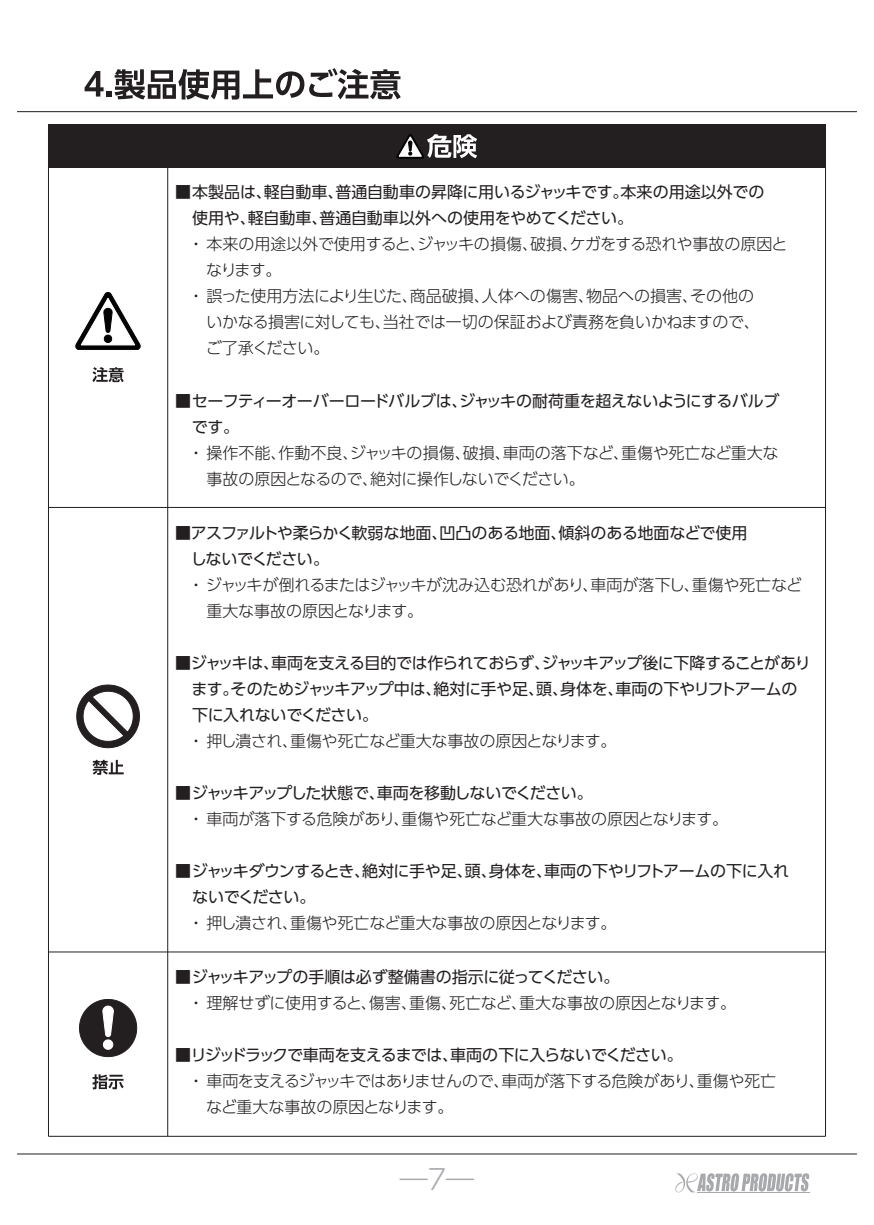
<style>
.page{position:relative;width:874px;height:1225px;background:#fff}
.page>*{position:absolute;margin:0;border:0;box-sizing:border-box;transform-origin:0 0}
.t1{font:300 28px "UD Shin Go Pr 6";color:#a8a9ad}
.t2{font:300 16px/26px "UD Shin Go Pr 6";letter-spacing:-.01em;color:#231f20}
.t3{font:16px/26px "UD Shin Go Pr 6";letter-spacing:-.025em;color:#231f20}
.t4{font:300 16px "UD Shin Go Pr 6";letter-spacing:-.035em;color:#231f20}
</style>
<div class="page">
<hr style="left:17px;top:1153px;width:839px;height:1px;background:#231f20">
<svg style="left:675px;top:1173px;width:133px;height:20px"></svg>
<hr style="left:696px;top:1192px;width:113px;height:1px;background:#a8a9ad">
<hr style="left:48px;top:125px;width:1px;height:1011px;background:#231f20">
<hr style="left:167px;top:125px;width:1px;height:1011px;background:#231f20">
<svg style="left:76px;top:292px;width:64px;height:57px"></svg>
<svg style="left:92px;top:367px;width:32px;height:15px"></svg>
<div style="left:48px;top:125px;width:777px;height:43px;background:#231f20"></div>
<svg style="left:396px;top:134px;width:81px;height:24px"></svg>
<hr style="left:824px;top:125px;width:1px;height:1011px;background:#231f20">
<hr style="left:48px;top:1135px;width:777px;height:1px;background:#231f20">
<hr style="left:48px;top:951px;width:777px;height:1px;background:#231f20">
<hr style="left:48px;top:507px;width:777px;height:1px;background:#231f20">
<svg style="left:76px;top:684px;width:64px;height:64px"></svg>
<svg style="left:92px;top:760px;width:32px;height:15px"></svg>
<svg style="left:79px;top:999px;width:59px;height:58px"></svg>
<svg style="left:92px;top:1074px;width:32px;height:15px"></svg>
<hr style="left:17px;top:111px;width:839px;height:1px;background:#231f20">
<svg style="left:85px;top:68px;width:315px;height:32px"></svg>
<p class="t3" style="left:192px;top:179px;width:573px;text-indent:-17px">■ 本製品は、軽自動車、普通自動車の昇降に用いるジャッキです。本来の用途以外での使用や、軽自動車、普通自動車以外への使用をやめてください。</p>
<p class="t2" style="left:188px;top:231px;width:600px">・ 本来の用途以外で使用すると、ジャッキの損傷、破損、ケガをする恐れや事故の原因と</p>
<p class="t2" style="left:206px;top:257px;width:77px">なります。</p>
<p class="t2" style="left:188px;top:283px;width:567px">・ 誤った使用方法により生じた、商品破損、人体への傷害、物品への損害、その他の</p>
<p class="t2" style="left:206px;top:309px;width:554px">いかなる損害に対しても、当社では一切の保証および責務を負いかねますので、</p>
<p class="t4" style="left:206px;top:335px;width:125px">ご了承ください。</p>
<p class="t3" style="left:192px;top:387px;width:588px;text-indent:-17px">■ セーフティーオーバーロードバルブは、ジャッキの耐荷重を超えないようにするバルブです。</p>
<p class="t2" style="left:206px;top:439px;width:573px;text-indent:-18px">・ 操作不能、作動不良、ジャッキの損傷、破損、車両の落下など、重傷や死亡など重大な事故の原因となるので、絶対に操作しないでください。</p>
<p class="t3" style="left:190px;top:519px;width:558px;text-indent:-15px">■アスファルトや柔らかく軟弱な地面、凹凸のある地面、傾斜のある地面などで使用しないでください。</p>
<p class="t2" style="left:206px;top:571px;width:597px;text-indent:-18px">・ ジャッキが倒れるまたはジャッキが沈み込む恐れがあり、車両が落下し、重傷や死亡など重大な事故の原因となります。</p>
<p class="t3" style="left:191px;top:649px;width:620px;text-indent:-16px">■ジャッキは、車両を支える目的では作られておらず、ジャッキアップ後に下降することがあります。そのためジャッキアップ中は、絶対に手や足、頭、身体を、車両の下やリフトアームの下に入れないでください。</p>
<p class="t2" style="left:188px;top:727px;width:429px">・ 押し潰され、重傷や死亡など重大な事故の原因となります。</p>
<p class="t3" style="left:175px;top:779px;width:419px">■ ジャッキアップした状態で、車両を移動しないでください。</p>
<p class="t2" style="left:188px;top:805px;width:541px">・ 車両が落下する危険があり、重傷や死亡など重大な事故の原因となります。</p>
<p class="t3" style="left:192px;top:857px;width:598px;text-indent:-17px">■ ジャッキダウンするとき、絶対に手や足、頭、身体を、車両の下やリフトアームの下に入れないでください。</p>
<p class="t2" style="left:188px;top:909px;width:429px">・ 押し潰され、重傷や死亡など重大な事故の原因となります。</p>
<p class="t3" style="left:175px;top:963px;width:445px">■ ジャッキアップの手順は必ず整備書の指示に従ってください。</p>
<p class="t2" style="left:188px;top:989px;width:549px">・ 理解せずに使用すると、傷害、重傷、死亡など、重大な事故の原因となります。</p>
<p class="t3" style="left:175px;top:1041px;width:509px">■ リジッドラックで車両を支えるまでは、車両の下に入らないでください。</p>
<p class="t2" style="left:206px;top:1067px;width:571px;text-indent:-18px">・ 車両を支えるジャッキではありませんので、車両が落下する危険があり、重傷や死亡など重大な事故の原因となります。</p>
<h1 class="t1" style="left:399px;top:1156px;width:76px">―7―</h1>
</div>
